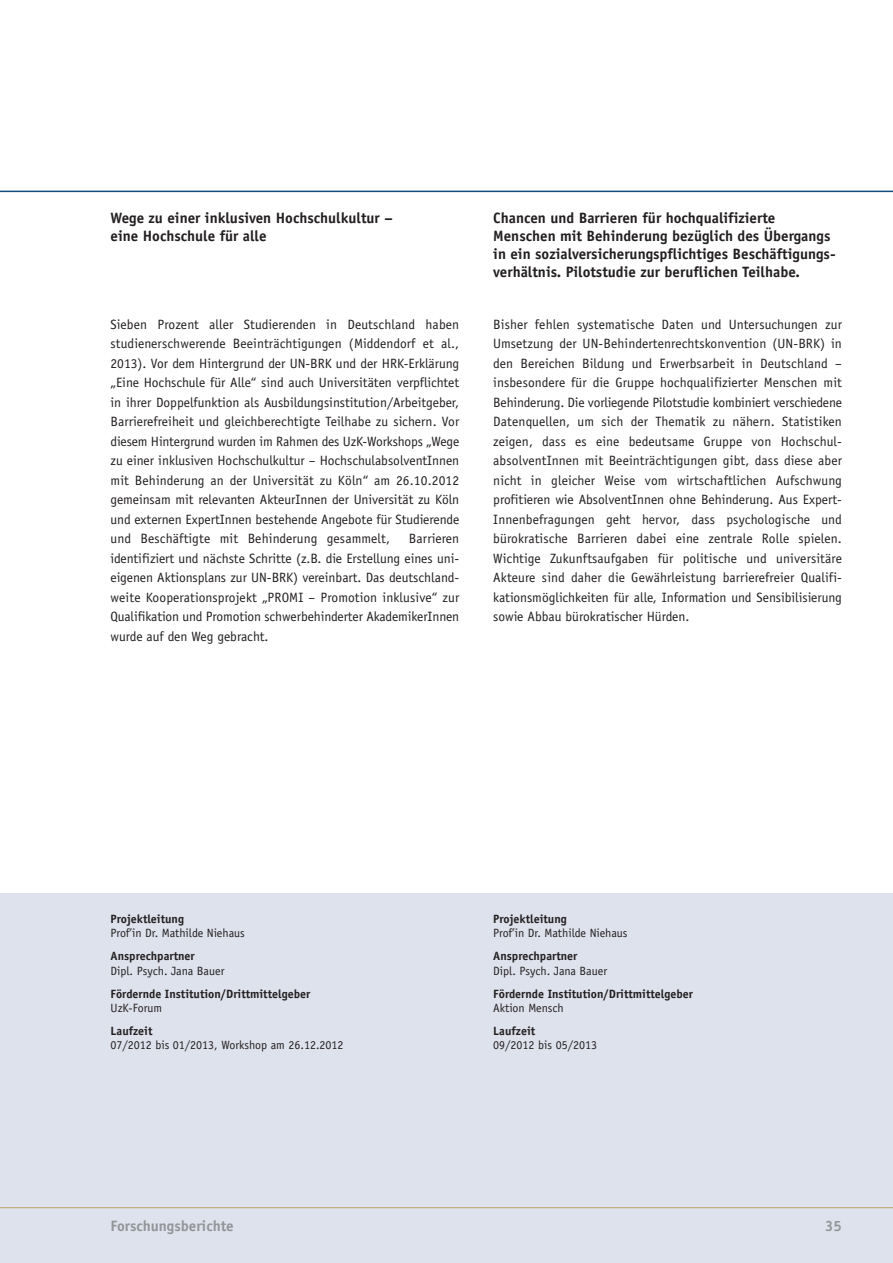
<style>
.page{position:relative;width:893px;height:1263px;background:#fff}
.page>*{position:absolute;margin:0;border:0;box-sizing:border-box;transform-origin:0 0}
.t1{font:700 15px/18px "Officina Sans";color:#231f20}
.t2{font:700 15px "Officina Sans";color:#939598}
.t3{font:13.5px/19.5px "Officina Sans";color:#231f20;text-align:justify}
.t4{font:12px "Officina Sans";color:#231f20}
.t5{font:700 12px "Officina Sans";color:#231f20}
</style>
<div class="page">
<div style="left:0;top:893px;width:893px;height:370px;background:#dee2ec"></div>
<hr style="left:0;top:1207px;width:893px;height:1px;background:#b99f66">
<hr style="left:0;top:191px;width:893px;height:1px;background:#134d7e">
<p class="t1" style="left:111px;top:211px;width:284px">Wege zu einer inklusiven Hochschulkultur – eine Hochschule für alle</p>
<p class="t3" style="left:111px;top:315px;width:350px">Sieben Prozent aller Studierenden in Deutschland haben studienerschwerende Beeinträchtigungen (Middendorf et al., 2013). Vor dem Hintergrund der UN-BRK und der HRK-Erklärung „Eine Hochschule für Alle“ sind auch Universitäten verpflichtet in ihrer Doppelfunktion als Ausbildungsinstitution/Arbeitgeber, Barrierefreiheit und gleichberechtigte Teilhabe zu sichern. Vor diesem Hintergrund wurden im Rahmen des UzK-Workshops „Wege zu einer inklusiven Hochschulkultur – HochschulabsolventInnen mit Behinderung an der Universität zu Köln“ am 26.10.2012 gemeinsam mit relevanten AkteurInnen der Universität zu Köln und externen ExpertInnen bestehende Angebote für Studierende und Beschäftigte mit Behinderung gesammelt,</p>
<p class="t3" style="left:111px;top:530px;width:350px;text-indent:298px">Barrieren identifiziert und nächste Schritte (z.B. die Erstellung eines uni&shy;eigenen Aktionsplans zur UN-BRK) vereinbart. Das deutschland&shy;weite Kooperationsprojekt „PROMI – Promotion inklusive“ zur Qualifikation und Promotion schwerbehinderter AkademikerInnen wurde auf den Weg gebracht.</p>
<p class="t1" style="left:493px;top:211px;width:344px">Chancen und Barrieren für hochqualifizierte Menschen mit Behinderung bezüglich des Übergangs in ein sozialversicherungspflichtiges Beschäftigungs&shy;verhältnis. Pilotstudie zur beruflichen Teilhabe.</p>
<p class="t3" style="left:493px;top:315px;width:350px">Bisher fehlen systematische Daten und Untersuchungen zur Umsetzung der UN-Behindertenrechtskonvention (UN-BRK) in den Bereichen Bildung und Erwerbsarbeit in Deutschland – insbesondere für die Gruppe hochqualifizierter Menschen mit Behinderung. Die vorliegende Pilotstudie kombiniert verschiedene Datenquellen, um sich der Thematik zu nähern. Statistiken zeigen, dass es eine bedeutsame Gruppe von Hochschul&shy;absolventInnen mit Beeinträchtigungen gibt, dass diese aber nicht in gleicher Weise vom wirtschaftlichen Aufschwung profitieren wie AbsolventInnen ohne Behinderung. Aus Expert-Innenbefragungen geht hervor, dass psychologische und bürokratische Barrieren dabei eine zentrale Rolle spielen.<br>Wichtige Zukunftsaufgaben für politische und universitäre Akteure sind daher die Gewährleistung barrierefreier Qualifi&shy;kationsmöglichkeiten für alle, Information und Sensibilisierung sowie Abbau bürokratischer Hürden.</p>
<p class="t5" style="left:111px;top:914px;width:75px">Projektleitung</p>
<p class="t4" style="left:111px;top:929px;width:136px">Prof’in Dr. Mathilde Niehaus</p>
<p class="t5" style="left:111px;top:952px;width:86px">Ansprechpartner</p>
<p class="t4" style="left:111px;top:966px;width:115px">Dipl. Psych. Jana Bauer</p>
<p class="t5" style="left:111px;top:989px;width:201px">Fördernde Institution/Drittmittelgeber</p>
<p class="t4" style="left:111px;top:1003px;width:53px">UzK-Forum</p>
<p class="t5" style="left:111px;top:1026px;width:43px">Laufzeit</p>
<p class="t4" style="left:111px;top:1041px;width:235px">07/2012 bis 01/2013, Workshop am 26.12.2012</p>
<p class="t5" style="left:493px;top:914px;width:75px">Projektleitung</p>
<p class="t4" style="left:493px;top:929px;width:136px">Prof’in Dr. Mathilde Niehaus</p>
<p class="t5" style="left:493px;top:952px;width:86px">Ansprechpartner</p>
<p class="t4" style="left:493px;top:966px;width:115px">Dipl. Psych. Jana Bauer</p>
<p class="t5" style="left:493px;top:989px;width:201px">Fördernde Institution/Drittmittelgeber</p>
<p class="t4" style="left:493px;top:1003px;width:72px">Aktion Mensch</p>
<p class="t5" style="left:493px;top:1026px;width:43px">Laufzeit</p>
<p class="t4" style="left:493px;top:1041px;width:105px">09/2012 bis 05/2013</p>
<p class="t2" style="left:111px;top:1220px;width:125px">Forschungsberichte</p>
<p class="t2" style="left:825px;top:1220px;width:18px">35</p>
</div>
